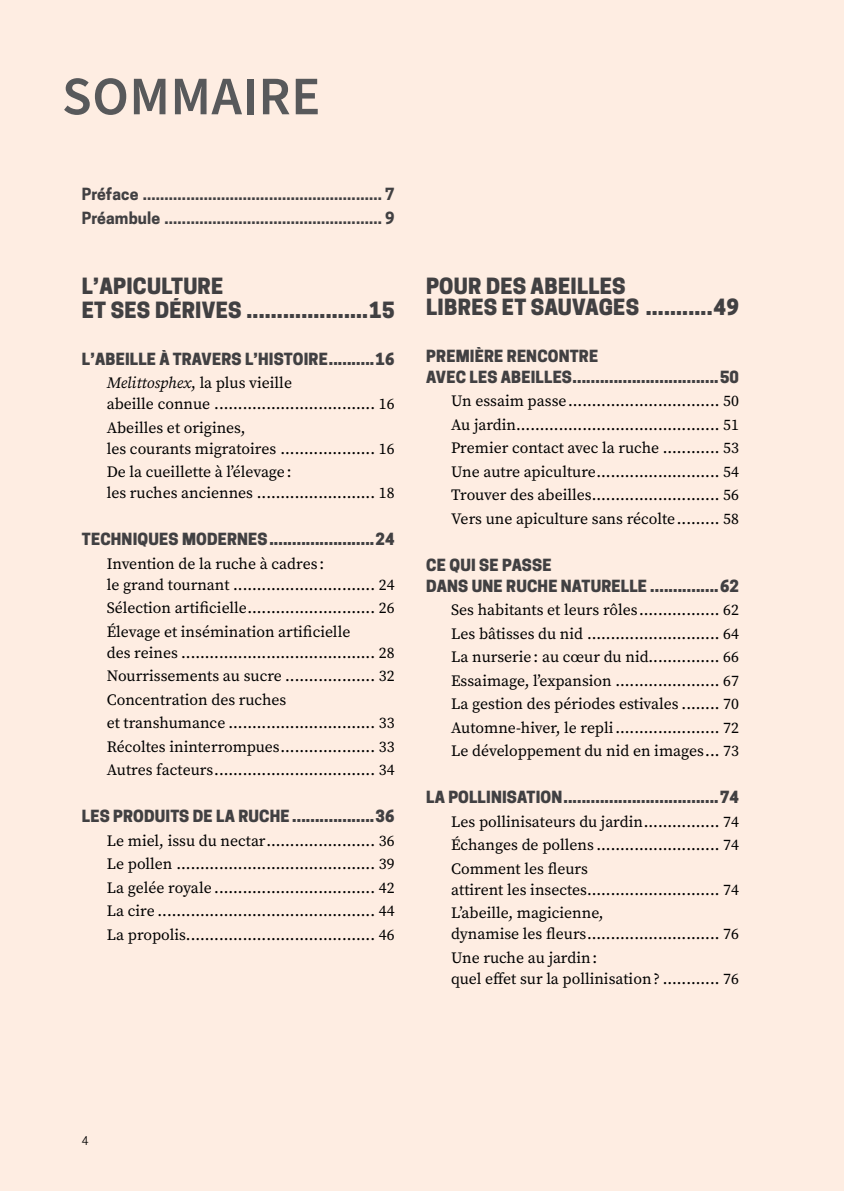
<style>
.page{position:relative;width:844px;height:1191px;background:#fff}
.page>*{position:absolute;margin:0;border:0;box-sizing:border-box;transform-origin:0 0}
.t1{font:600 54.25px "Source Sans Pro";letter-spacing:.01em;color:#58595b}
.t2{font:800 21px/21px "Cooper Hewitt";letter-spacing:.01em;color:#414042}
.t3{font:15.75px/23.4px "Source Serif Pro";color:#000}
.t4{font:800 15.75px/21px "Cooper Hewitt";letter-spacing:.01em;color:#414042}
.t5{font:700 15.75px/23.4px "Cooper Hewitt";letter-spacing:.01em;color:#414042}
.t6{font:11.38px "Cooper Hewitt";color:#000}
.s1{font-style:italic}
</style>
<div class="page">
<div style="left:0;top:0;width:843px;height:1191px;background:#feede2"></div>
<h1 class="t1" style="left:62px;top:60px;width:260px">SOMMAIRE</h1>
<p class="t5" style="left:82px;top:183px;width:314px">Préface ....................................................... 7<br>Préambule .................................................. 9</p>
<h2 class="t2" style="left:82px;top:275px;width:314px;line-height:23.4px">L’APICULTURE<br>ET SES DÉRIVES ....................15</h2>
<p class="t4" style="left:82px;top:348px;width:314px">L’ABEILLE À TRAVERS L’HISTOIRE..........16</p>
<p class="t3" style="left:107px;top:372px;width:289px;line-height:21px"><span class="s1">Melittosphex</span>, la plus vieille<br>abeille connue .................................. 16</p>
<p class="t3" style="left:107px;top:417px;width:289px;line-height:21px">Abeilles et origines,<br>les courants migratoires .................... 16</p>
<p class="t3" style="left:107px;top:461px;width:289px;line-height:21px">De la cueillette à l’élevage:<br>les ruches anciennes ......................... 18</p>
<p class="t4" style="left:82px;top:529px;width:314px">TECHNIQUES MODERNES.......................24</p>
<p class="t3" style="left:107px;top:553px;width:289px;line-height:21px">Invention de la ruche à cadres :<br>le grand tournant .............................. 24</p>
<p class="t3" style="left:107px;top:596px;width:289px">Sélection artificielle........................... 26<br>Élevage et insémination artificielle</p>
<p class="t3" style="left:107px;top:640px;width:289px">des reines ......................................... 28<br>Nourrissements au sucre ................... 32<br>Concentration des ruches<br>et transhumance ............................... 33<br>Récoltes ininterrompues.................... 33<br>Autres facteurs.................................. 34</p>
<p class="t4" style="left:82px;top:805px;width:314px">LES PRODUITS DE LA RUCHE ..................36</p>
<p class="t3" style="left:107px;top:828px;width:289px;text-align:justify">Le miel, issu du nectar....................... 36<br>Le pollen .......................................... 39<br>La gelée royale .................................. 42<br>La cire .............................................. 44<br>La propolis........................................ 46</p>
<h2 class="t2" style="left:426px;top:276px;width:314px">POUR DES ABEILLES<br>LIBRES ET SAUVAGES ...........49</h2>
<p class="t4" style="left:426px;top:345px;width:314px">PREMIÈRE RENCONTRE<br>AVEC LES ABEILLES................................50</p>
<p class="t3" style="left:451px;top:389px;width:289px;text-align:justify">Un essaim passe................................ 50<br>Au jardin........................................... 51<br>Premier contact avec la ruche ............ 53<br>Une autre apiculture.......................... 54<br>Trouver des abeilles........................... 56<br>Vers une apiculture sans récolte......... 58</p>
<p class="t4" style="left:426px;top:554px;width:314px">CE QUI SE PASSE<br>DANS UNE RUCHE NATURELLE ...............62</p>
<p class="t3" style="left:451px;top:598px;width:289px;text-align:justify">Ses habitants et leurs rôles................. 62<br>Les bâtisses du nid ............................ 64<br>La nurserie: au cœur du nid............... 66<br>Essaimage, l’expansion ...................... 67<br>La gestion des périodes estivales ........ 70<br>Automne-hiver, le repli...................... 72<br>Le développement du nid en images... 73</p>
<p class="t4" style="left:426px;top:787px;width:314px">LA POLLINISATION..................................74</p>
<p class="t3" style="left:451px;top:810px;width:289px;text-align:justify">Les pollinisateurs du jardin................ 74<br>Échanges de pollens .......................... 74<br>Comment les fleurs</p>
<p class="t3" style="left:451px;top:877px;width:289px">attirent les insectes............................ 74<br>L’abeille, magicienne,</p>
<p class="t3" style="left:451px;top:922px;width:289px">dynamise les fleurs............................ 76<br>Une ruche au jardin:</p>
<p class="t3" style="left:451px;top:966px;width:289px">quel effet sur la pollinisation? ............ 76</p>
<p class="t6" style="left:82px;top:1134px;width:8px">4</p>
</div>
